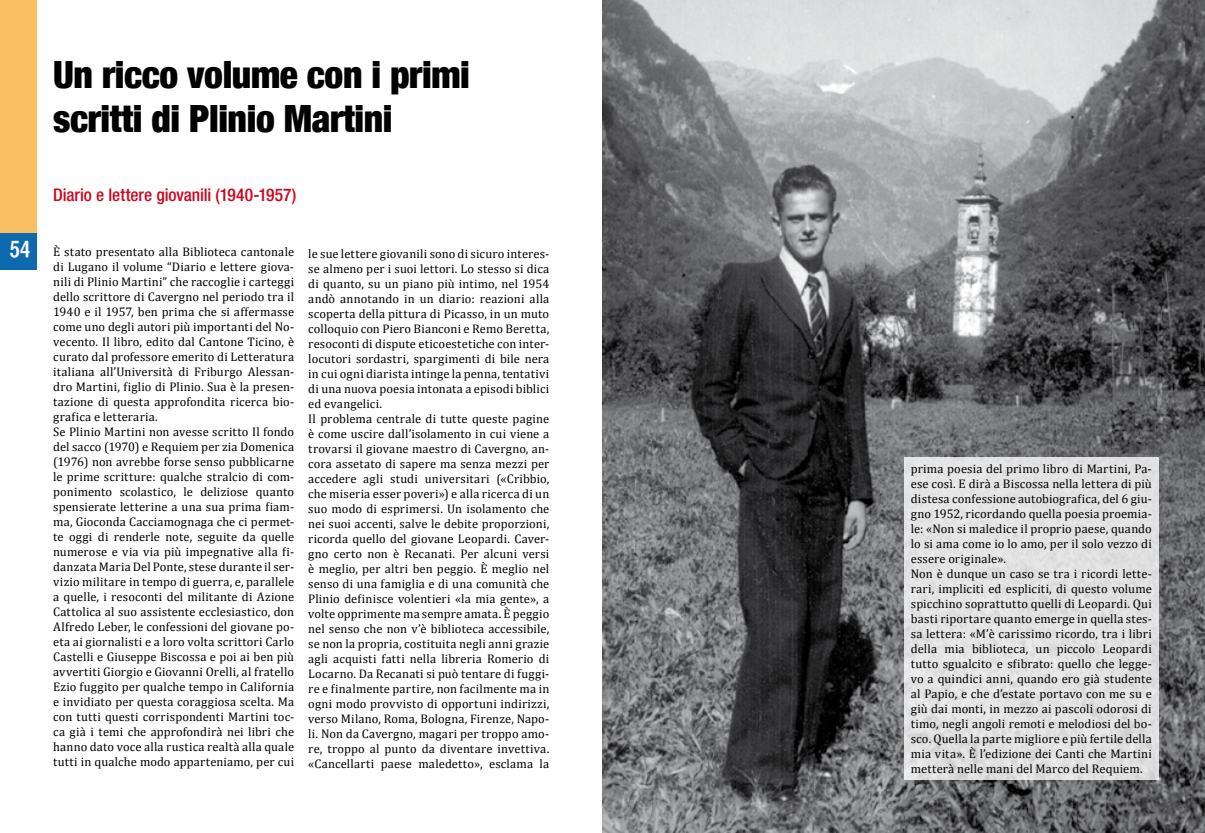
<style>
.page{position:relative;width:1205px;height:833px;background:#fff}
.page>*{position:absolute;margin:0;border:0;box-sizing:border-box;transform-origin:0 0}
.t1{font:900 condensed 37.5px/43.8px "Helvetica Neue";letter-spacing:-.01em;color:#000}
.t2{font:22.5px "Helvetica CY Bold";color:#fff}
.t3{font:500 condensed 17.5px "Helvetica Neue";letter-spacing:-.005em;color:#cd071e}
.t4{font:12.5px/15px "Cambria";letter-spacing:.01em;color:#000}
</style>
<div class="page">
<div style="left:0;top:0;width:36px;height:269px;background:#fabe63"></div>
<div style="left:0;top:233px;width:36px;height:36px;background:#0d6aaf"></div>
<img style="left:602px;top:0;width:603px;height:833px">
<div style="left:904px;top:457px;width:254px;height:323px;background:#e2e2e2"></div>
<h2 class="t2" style="left:10px;top:241px;width:22px">54</h2>
<h1 class="t1" style="left:53px;top:52px;width:418px">Un ricco volume con i primi scritti di Plinio Martini</h1>
<h3 class="t3" style="left:53px;top:184px;width:245px">Diario e lettere giovanili (1940-1957)</h3>
<p class="t4" style="left:53px;top:244px;width:242px">È stato presentato alla Biblioteca cantonale di Lugano il volume “Diario e lettere giova&shy;nili di Plinio Martini” che raccoglie i carteggi dello scrittore di Cavergno nel periodo tra il 1940 e il 1957, ben prima che si affermasse come uno degli autori più importanti del No&shy;vecento. Il libro, edito dal Cantone Ticino, è curato dal professore emerito di Letteratura italiana all’Università di Friburgo Alessan&shy;dro Martini, figlio di Plinio. Sua è la presen&shy;tazione di questa approfondita ricerca bio&shy;grafica e letteraria.<br>Se Plinio Martini non avesse scritto Il fondo del sacco (1970) e Requiem per zia Domenica (1976) non avrebbe forse senso pubblicarne le prime scritture: qualche stralcio di com&shy;ponimento scolastico, le deliziose quanto spensierate letterine a una sua prima fiam&shy;ma, Gioconda Cacciamognaga che ci permet&shy;te oggi di renderle note, seguite da quelle numerose e via via più impegnative alla fi&shy;danzata Maria Del Ponte, stese durante il ser&shy;vizio militare in tempo di guerra, e, parallele a quelle, i resoconti del militante di Azione Cattolica al suo assistente ecclesiastico, don Alfredo Leber, le confessioni del giovane po&shy;eta ai giornalisti e a loro volta scrittori Carlo Castelli e Giuseppe Biscossa e poi ai ben più avvertiti Giorgio e Giovanni Orelli, al fratello Ezio fuggito per qualche tempo in California e invidiato per questa coraggiosa scelta. Ma con tutti questi corrispondenti Martini toc&shy;ca già i temi che approfondirà nei libri che hanno dato voce alla rustica realtà alla quale tutti in qualche modo apparteniamo, per cui</p>
<p class="t4" style="left:308px;top:246px;width:242px">le sue lettere giovanili sono di sicuro interes&shy;se almeno per i suoi lettori. Lo stesso si dica di quanto, su un piano più intimo, nel 1954 andò annotando in un diario: reazioni alla scoperta della pittura di Picasso, in un muto colloquio con Piero Bianconi e Remo Beretta, resoconti di dispute eticoestetiche con inter&shy;locutori sordastri, spargimenti di bile nera in cui ogni diarista intinge la penna, tentativi di una nuova poesia intonata a episodi biblici ed evangelici.<br>Il problema centrale di tutte queste pagine è come uscire dall’isolamento in cui viene a trovarsi il giovane maestro di Cavergno, an&shy;cora assetato di sapere ma senza mezzi per accedere agli studi universitari («Cribbio, che miseria esser poveri») e alla ricerca di un suo modo di esprimersi. Un isolamento che nei suoi accenti, salve le debite proporzioni, ricorda quello del giovane Leopardi. Caver&shy;gno certo non è Recanati. Per alcuni versi è meglio, per altri ben peggio. È meglio nel senso di una famiglia e di una comunità che Plinio definisce volentieri «la mia gente», a volte opprimente ma sempre amata. È peggio nel senso che non v’è biblioteca accessibile, se non la propria, costituita negli anni grazie agli acquisti fatti nella libreria Romerio di Locarno. Da Recanati si può tentare di fuggi&shy;re e finalmente partire, non facilmente ma in ogni modo provvisto di opportuni indirizzi, verso Milano, Roma, Bologna, Firenze, Napo&shy;li. Non da Cavergno, magari per troppo amo&shy;re, troppo al punto da diventare invettiva. «Cancellarti paese maledetto», esclama la</p>
<p class="t4" style="left:911px;top:461px;width:242px">prima poesia del primo libro di Martini, Pa&shy;ese così. E dirà a Biscossa nella lettera di più distesa confessione autobiografica, del 6 giu&shy;gno 1952, ricordando quella poesia proemia&shy;le: «Non si maledice il proprio paese, quando lo si ama come io lo amo, per il solo vezzo di essere originale».<br>Non è dunque un caso se tra i ricordi lette&shy;rari, impliciti ed espliciti, di questo volume spicchino soprattutto quelli di Leopardi. Qui basti riportare quanto emerge in quella stes&shy;sa lettera: «M’è carissimo ricordo, tra i libri della mia biblioteca, un piccolo Leopardi tutto sgualcito e sfibrato: quello che legge&shy;vo a quindici anni, quando ero già studente al Papio, e che d’estate portavo con me su e giù dai monti, in mezzo ai pascoli odorosi di timo, negli angoli remoti e melodiosi del bo&shy;sco. Quella la parte migliore e più fertile della mia vita». È l’edizione dei Canti che Martini metterà nelle mani del Marco del Requiem.</p>
</div>
